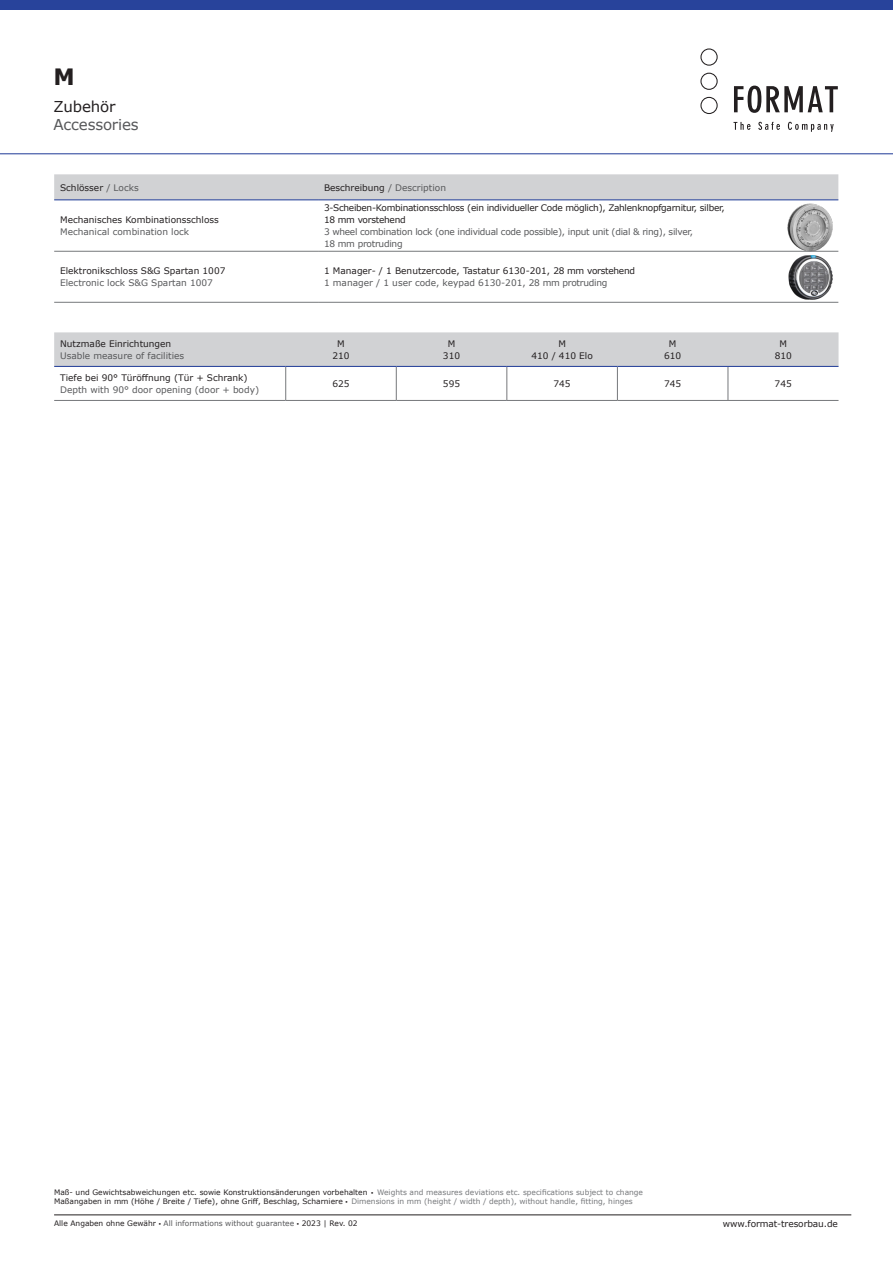
<style>
.page{position:relative;width:893px;height:1263px;background:#fff}
.page>*{position:absolute;margin:0;border:0;box-sizing:border-box;transform-origin:0 0}
.t1{font:700 22.5px "Verdana";color:#231f20}
.t2{font:15px "Verdana";letter-spacing:-.01em;color:#57585a}
.t3{font:15px "Verdana";letter-spacing:-.01em;color:#231f20}
.t4{font:9px/12px "Verdana";color:#231f20;text-align:center}
.t5{font:9px "Verdana";color:#57585a}
.t6{font:9px/12px "Verdana";letter-spacing:-.03em;color:#231f20}
.t7{font:9px/12px "Verdana";letter-spacing:-.03em;color:#57585a}
.t8{font:7.5px/9px "Verdana";color:#76787b}
.t9{font:7.5px "Verdana";color:#231f20}
.s1{color:#57585a}
.s2{color:#231f20}
</style>
<div class="page">
<hr style="left:0;top:153px;width:893px;height:1px;background:#28439b">
<div style="left:54px;top:332px;width:784px;height:34px;background:#d1d2d4"></div>
<hr style="left:54px;top:366px;width:232px;height:1px;background:#28439b">
<hr style="left:286px;top:366px;width:110px;height:1px;background:#28439b">
<hr style="left:396px;top:366px;width:111px;height:1px;background:#28439b">
<hr style="left:507px;top:366px;width:110px;height:1px;background:#28439b">
<hr style="left:617px;top:366px;width:111px;height:1px;background:#28439b">
<hr style="left:728px;top:366px;width:110px;height:1px;background:#28439b">
<hr style="left:54px;top:400px;width:232px;height:1px;background:#76787b">
<hr style="left:285px;top:367px;width:1px;height:33px;background:#76787b">
<hr style="left:286px;top:400px;width:110px;height:1px;background:#76787b">
<hr style="left:396px;top:367px;width:1px;height:33px;background:#76787b">
<hr style="left:396px;top:400px;width:111px;height:1px;background:#76787b">
<hr style="left:507px;top:367px;width:1px;height:33px;background:#76787b">
<hr style="left:507px;top:400px;width:110px;height:1px;background:#76787b">
<hr style="left:617px;top:367px;width:1px;height:33px;background:#76787b">
<hr style="left:617px;top:400px;width:111px;height:1px;background:#76787b">
<hr style="left:728px;top:367px;width:1px;height:33px;background:#76787b">
<hr style="left:728px;top:400px;width:110px;height:1px;background:#76787b">
<div style="left:54px;top:174px;width:784px;height:25px;background:#d1d2d4"></div>
<hr style="left:54px;top:199px;width:264px;height:1px;background:#28439b">
<hr style="left:318px;top:199px;width:520px;height:1px;background:#28439b">
<hr style="left:54px;top:251px;width:264px;height:1px;background:#76787b">
<hr style="left:54px;top:302px;width:264px;height:1px;background:#76787b">
<hr style="left:318px;top:251px;width:520px;height:1px;background:#76787b">
<hr style="left:318px;top:302px;width:520px;height:1px;background:#76787b">
<img style="left:787px;top:204px;width:51px;height:48px">
<img style="left:788px;top:255px;width:45px;height:45px">
<hr style="left:54px;top:1214px;width:797px;height:1px;background:#231f20">
<svg style="left:734px;top:86px;width:104px;height:27px"></svg>
<svg style="left:700px;top:48px;width:18px;height:18px"></svg>
<svg style="left:700px;top:73px;width:18px;height:17px"></svg>
<svg style="left:700px;top:97px;width:18px;height:17px"></svg>
<svg style="left:733px;top:122px;width:17px;height:8px"></svg>
<svg style="left:758px;top:122px;width:22px;height:8px"></svg>
<svg style="left:788px;top:122px;width:46px;height:10px"></svg>
<div style="left:0;top:0;width:893px;height:10px;background:#28439b"></div>
<h1 class="t1" style="left:53px;top:61px;width:23px">M</h1>
<h2 class="t3" style="left:53px;top:96px;width:64px">Zubehör</h2>
<h2 class="t2" style="left:53px;top:114px;width:87px">Accessories</h2>
<p class="t4" style="left:60px;top:181px;width:80px">Schlösser <span class="s1">/ Locks</span></p>
<p class="t4" style="left:324px;top:181px;width:124px">Beschreibung <span class="s1">/ Description</span></p>
<p class="t4" style="left:60px;top:214px;width:160px">Mechanisches Kombinationsschloss</p>
<p class="t5" style="left:60px;top:226px;width:131px">Mechanical combination lock</p>
<p class="t6" style="left:324px;top:202px;width:402px">3-Scheiben-Kombinationsschloss (ein individueller Code möglich), Zahlenknopfgarnitur, silber,<br>18 mm vorstehend</p>
<p class="t7" style="left:324px;top:226px;width:371px">3 wheel combination lock (one individual code possible), input unit (dial &amp; ring), silver,<br>18 mm protruding</p>
<p class="t4" style="left:60px;top:265px;width:167px">Elektronikschloss S&amp;G Spartan 1007</p>
<p class="t5" style="left:60px;top:277px;width:154px">Electronic lock S&amp;G Spartan 1007</p>
<p class="t4" style="left:324px;top:265px;width:313px">1 Manager- / 1 Benutzercode, Tastatur 6130-201, 28 mm vorstehend</p>
<p class="t5" style="left:324px;top:277px;width:285px">1 manager / 1 user code, keypad 6130-201, 28 mm protruding</p>
<p class="t4" style="left:60px;top:337px;width:113px">Nutzmaße Einrichtungen</p>
<p class="t5" style="left:60px;top:349px;width:126px">Usable measure of facilities</p>
<p class="t4" style="left:332px;top:337px;width:19px">M<br>210</p>
<p class="t4" style="left:443px;top:337px;width:19px">M<br>310</p>
<p class="t4" style="left:531px;top:337px;width:63px">M<br>410 / 410 Elo</p>
<p class="t4" style="left:664px;top:337px;width:19px">M<br>610</p>
<p class="t4" style="left:775px;top:337px;width:19px">M<br>810</p>
<p class="t4" style="left:60px;top:371px;width:189px">Tiefe bei 90° Türöffnung (Tür + Schrank)</p>
<p class="t5" style="left:60px;top:383px;width:200px">Depth with 90° door opening (door + body)</p>
<p class="t4" style="left:332px;top:377px;width:19px">625</p>
<p class="t4" style="left:443px;top:377px;width:19px">595</p>
<p class="t4" style="left:553px;top:377px;width:19px">745</p>
<p class="t4" style="left:664px;top:377px;width:19px">745</p>
<p class="t4" style="left:775px;top:377px;width:19px">745</p>
<p class="t8" style="left:54px;top:1188px;width:590px;text-indent:317px"><sup>●</sup> Weights and measures deviations etc. specifications subject to change<br><span class="s2">Maßangaben in mm (Höhe / Breite / Tiefe), ohne Griff, Beschlag, Scharniere</span> <sup>●</sup> Dimensions in mm (height / width / depth), without handle, fitting, hinges</p>
<p class="t9" style="left:54px;top:1187px;width:315px">Maß- und Gewichtsabweichungen etc. sowie Konstruktionsänderungen vorbehalten</p>
<p class="t9" style="left:54px;top:1218px;width:305px">Alle Angaben ohne Gewähr ● <span class="s1">All informations without guarantee</span> ● 2023 | Rev. 02</p>
<p class="t4" style="left:723px;top:1218px;width:117px">www.format-tresorbau.de</p>
</div>
